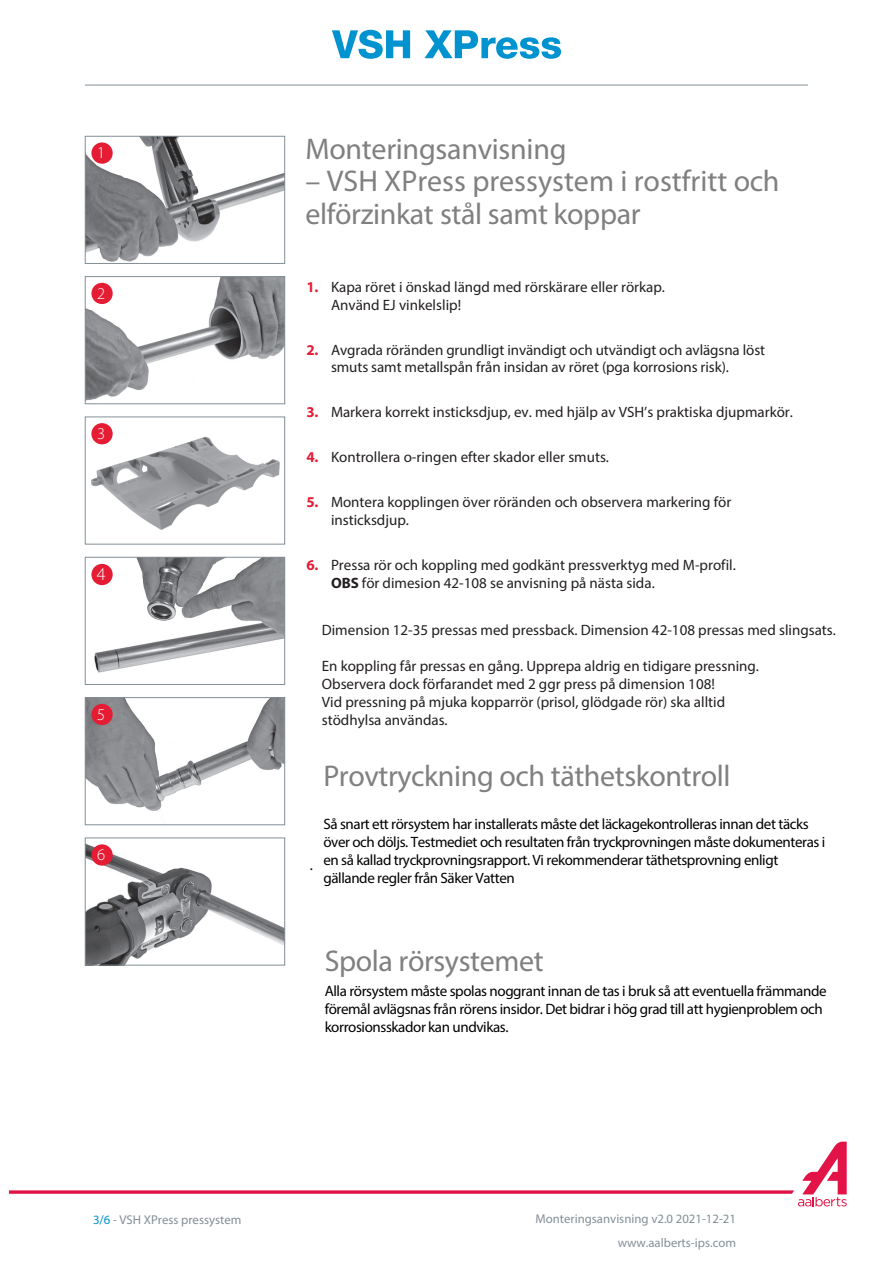
<style>
.page{position:relative;width:893px;height:1263px;background:#fff}
.page>*{position:absolute;margin:0;border:0;box-sizing:border-box;transform-origin:0 0}
.Rubrik{font:30px/32.5px "Myriad Pro";letter-spacing:-.015em;color:#808080}
.t1{font:300 18px "Myriad Pro";color:#fff}
.t2{font:300 16.5px "Myriad Pro";color:#fff}
.t3{font:15px/18px "Myriad Pro";color:#231f20}
.t4{font:15px/18px "Myriad Pro";letter-spacing:-.025em;color:#000}
.t5{font:15px/18px "Myriad Pro";color:#221e1f}
.t6{font:12.75px "Myriad Pro";color:#828f96}
.t7{font:12.75px "Myriad Pro";color:#849097}
.s1{font-weight:700;color:#e41d35}
.s2{font-weight:700}
.s3{color:#0093d0}
</style>
<div class="page">
<hr style="left:85px;top:85px;width:723px;height:1px;background:#828f96">
<svg style="left:332px;top:30px;width:78px;height:29px"></svg>
<svg style="left:424px;top:30px;width:137px;height:29px"></svg>
<img style="left:87px;top:138px;width:196px;height:124px">
<div style="left:85px;top:136px;width:200px;height:128px;border:1px solid #828f96"></div>
<div style="left:91px;top:142px;width:22px;height:22px;background:#e41d35;border-radius:50%"></div>
<img style="left:87px;top:278px;width:196px;height:123px">
<div style="left:85px;top:276px;width:200px;height:128px;border:1px solid #828f96"></div>
<div style="left:91px;top:283px;width:22px;height:21px;background:#e41d35;border-radius:50%"></div>
<img style="left:91px;top:423px;width:189px;height:107px">
<div style="left:85px;top:417px;width:200px;height:127px;border:1px solid #828f96"></div>
<div style="left:91px;top:423px;width:22px;height:21px;background:#e41d35;border-radius:50%"></div>
<img style="left:93px;top:559px;width:190px;height:114px">
<div style="left:85px;top:557px;width:200px;height:128px;border:1px solid #828f96"></div>
<div style="left:91px;top:564px;width:22px;height:21px;background:#e41d35;border-radius:50%"></div>
<img style="left:87px;top:699px;width:196px;height:112px">
<div style="left:85px;top:697px;width:200px;height:128px;border:1px solid #828f96"></div>
<div style="left:91px;top:704px;width:22px;height:21px;background:#e41d35;border-radius:50%"></div>
<img style="left:87px;top:844px;width:196px;height:119px">
<div style="left:85px;top:838px;width:200px;height:127px;border:1px solid #828f96"></div>
<div style="left:91px;top:844px;width:22px;height:22px;background:#e41d35;border-radius:50%"></div>
<svg style="left:9px;top:1141px;width:838px;height:65px"></svg>
<p class="t2" style="left:97px;top:143px;width:10px">1</p>
<p class="t2" style="left:97px;top:283px;width:10px">2</p>
<p class="t2" style="left:97px;top:424px;width:10px">3</p>
<p class="t1" style="left:97px;top:563px;width:10px">4</p>
<p class="t2" style="left:97px;top:704px;width:10px">5</p>
<p class="t2" style="left:97px;top:845px;width:10px">6</p>
<p class="Rubrik" style="left:305px;top:132px;width:263px">Monteringsanvisning</p>
<p class="Rubrik" style="left:305px;top:164px;width:475px">– VSH XPress pressystem i rostfritt och elförzinkat stål samt koppar</p>
<p class="t3" style="left:331px;top:278px;width:336px;text-indent:-24px"><span class="s1">1.</span> Kapa röret i önskad längd med rörskärare eller rörkap.<br>Använd EJ vinkelslip!</p>
<p class="t3" style="left:331px;top:341px;width:436px;line-height:17.4px;text-indent:-24px"><span class="s1">2.</span> Avgrada röränden grundligt invändigt och utvändigt och avlägsna löst smuts samt metallspån från insidan av röret (pga korrosions risk).</p>
<p class="t3" style="left:307px;top:403px;width:488px"><span class="s1">3.</span> Markera korrekt insticksdjup, ev. med hjälp av VSH’s praktiska djupmarkör.</p>
<p class="t3" style="left:307px;top:448px;width:304px"><span class="s1">4.</span> Kontrollera o-ringen efter skador eller smuts.</p>
<p class="t3" style="left:331px;top:493px;width:402px;line-height:17.4px;text-indent:-24px"><span class="s1">5.</span> Montera kopplingen över röränden och observera markering för insticksdjup.</p>
<p class="t3" style="left:331px;top:555px;width:406px;text-indent:-24px"><span class="s1">6.</span> Pressa rör och koppling med godkänt pressverktyg med M-profil.<br><span class="s2">OBS</span> för dimesion 42-108 se anvisning på nästa sida.</p>
<p class="t4" style="left:310px;top:856px;width:5px">.</p>
<p class="t5" style="left:322px;top:620px;width:516px">Dimension 12-35 pressas med pressback. Dimension 42-108 pressas med slingsats.</p>
<p class="t5" style="left:322px;top:656px;width:439px">En koppling får pressas en gång. Upprepa aldrig en tidigare pressning.<br>Observera dock förfarandet med 2 ggr press på dimension 108!<br>Vid pressning på mjuka kopparrör (prisol, glödgade rör) ska alltid stödhylsa användas.</p>
<h1 class="Rubrik" style="left:323px;top:759px;width:409px">Provtryckning och täthetskontroll</h1>
<p class="t4" style="left:323px;top:815px;width:504px">Så snart ett rörsystem har installerats måste det läckagekontrolleras innan det täcks över och döljs. Testmediet och resultaten från tryckprovningen måste dokumenteras i en så kallad tryckprovningsrapport. Vi rekommenderar täthetsprovning enligt gällande regler från Säker Vatten</p>
<h1 class="Rubrik" style="left:325px;top:944px;width:220px">Spola rörsystemet</h1>
<p class="t4" style="left:325px;top:982px;width:503px">Alla rörsystem måste spolas noggrant innan de tas i bruk så att eventuella främmande föremål avlägsnas från rörens insidor. Det bidrar i hög grad till att hygienproblem och korrosionsskador kan undvikas.</p>
<p class="t6" style="left:93px;top:1211px;width:150px"><span class="s3">3/6</span> - VSH XPress pressystem</p>
<p class="t6" style="left:536px;top:1211px;width:202px">Monteringsanvisning v2.0 2021-12-21</p>
<p class="t7" style="left:618px;top:1234px;width:120px">www.aalberts-ips.com</p>
</div>
